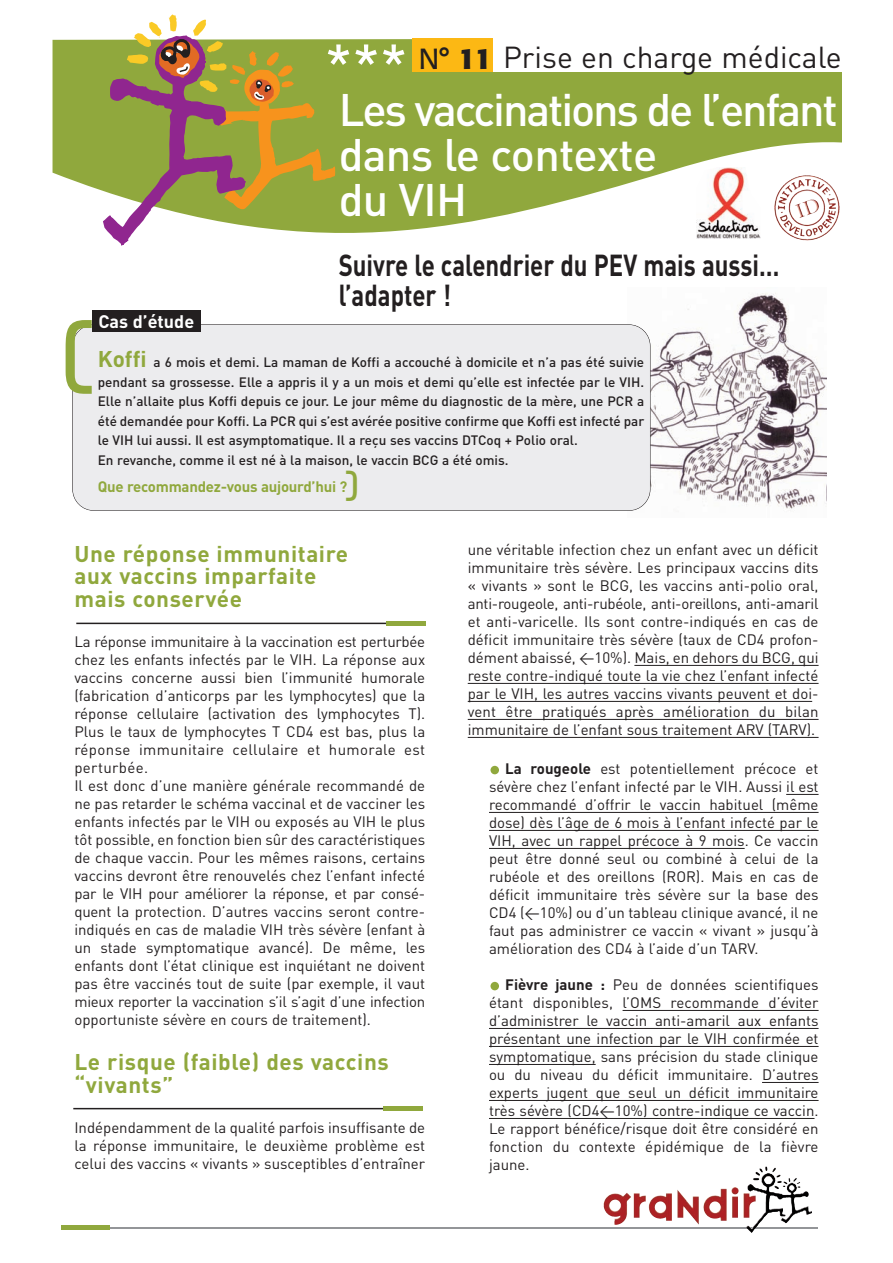
<style>
.page{position:relative;width:893px;height:1263px;background:#fff}
.page>*{position:absolute;margin:0;border:0;box-sizing:border-box;transform-origin:0 0}
.t1{font:99.6px "Eurostile Extended Two";color:#90a83d}
.t2{font:70.95px "Helvetica";color:#fff}
.t3{font:500 45px/45px "DIN";letter-spacing:-.05em;color:#fff}
.t4{font:40.95px "Eurostile Extended Two";color:#90a83d}
.t5{font:700 30px/30px "DIN";color:#231f20;scale:.8 1}
.t6{font:30px "DIN";color:#231f20}
.t7{font:700 22.5px/22.5px "DIN";letter-spacing:.025em;color:#90a83d}
.t8{font:700 18px "DIN";color:#fff}
.t9{font:15px/18px "DIN";color:#231f20;text-align:justify}
.t10{font:700 15px "DIN";letter-spacing:-.015em;color:#90a83d}
.t11{font:500 13.5px/19.5px "DIN";color:#231f20}
.s1{font-family:"Formata";font-size:28.8px}
.s2{font-family:"Formata";font-weight:700;font-size:28.8px}
.s3{font-weight:700;font-size:22.5px;color:#90a83d}
.s4{font-weight:700}
</style>
<div class="page">
<img style="left:633px;top:293px;width:194px;height:218px">
<svg style="left:53px;top:38px;width:789px;height:195px;fill:#90a83d"></svg>
<svg style="left:102px;top:14px;width:233px;height:232px"></svg>
<hr style="left:68px;top:1227px;width:749px;height:2px;background:#939598">
<div style="left:412px;top:39px;width:82px;height:33px;background:#fcb814"></div>
<hr style="left:62px;top:1226px;width:48px;height:4px;background:#90a83d">
<div style="left:493px;top:38px;width:361px;height:34px;background:#fff"></div>
<div style="left:72px;top:325px;width:578px;height:186px;background:#ececee;border-radius:21px"></div>
<div style="left:72px;top:324px;width:578px;height:187px;border:1px solid #231f20;border-radius:22px"></div>
<div style="left:92px;top:310px;width:109px;height:21px;background:#231f20"></div>
<hr style="left:76px;top:623px;width:348px;height:1px;background:#231f20">
<div style="left:386px;top:621px;width:39px;height:5px;background:#90a83d"></div>
<svg style="left:773px;top:175px;width:67px;height:66px"></svg>
<img style="left:817px;top:177px;width:23px;height:51px">
<svg style="left:693px;top:161px;width:70px;height:78px"></svg>
<img style="left:696px;top:167px;width:65px;height:71px">
<img style="left:755px;top:1166px;width:21px;height:26px">
<hr style="left:634px;top:665px;width:185px;height:1px;background:#231f20">
<hr style="left:468px;top:683px;width:351px;height:1px;background:#231f20">
<hr style="left:468px;top:701px;width:344px;height:1px;background:#231f20">
<hr style="left:468px;top:719px;width:351px;height:1px;background:#231f20">
<hr style="left:468px;top:737px;width:351px;height:1px;background:#231f20">
<hr style="left:786px;top:794px;width:33px;height:1px;background:#231f20">
<hr style="left:489px;top:812px;width:330px;height:1px;background:#231f20">
<hr style="left:489px;top:830px;width:330px;height:1px;background:#231f20">
<hr style="left:489px;top:848px;width:256px;height:1px;background:#231f20">
<hr style="left:623px;top:1010px;width:196px;height:1px;background:#231f20">
<hr style="left:489px;top:1028px;width:330px;height:1px;background:#231f20">
<hr style="left:489px;top:1046px;width:330px;height:1px;background:#231f20">
<hr style="left:489px;top:1064px;width:107px;height:1px;background:#231f20">
<hr style="left:762px;top:1082px;width:57px;height:1px;background:#231f20">
<hr style="left:489px;top:1100px;width:330px;height:1px;background:#231f20">
<hr style="left:489px;top:1118px;width:325px;height:1px;background:#231f20">
<div style="left:490px;top:982px;width:9px;height:8px;background:#90a83d;border-radius:50%"></div>
<div style="left:490px;top:766px;width:9px;height:8px;background:#90a83d;border-radius:50%"></div>
<hr style="left:73px;top:1108px;width:348px;height:1px;background:#231f20">
<div style="left:383px;top:1106px;width:39px;height:5px;background:#90a83d"></div>
<h2 class="t2" style="left:325px;top:31px;width:84px">***</h2>
<h3 class="t6" style="left:419px;top:40px;width:425px"><span class="s1">N°</span> <span class="s2">11</span> Prise en charge médicale</h3>
<h3 class="t3" style="left:339px;top:88px;width:501px">Les vaccinations de l’enfant dans le contexte<br>du VIH</h3>
<h3 class="t5" style="left:339px;top:250px;width:552px">Suivre le calendrier du PEV mais aussi… l’adapter !</h3>
<p class="t8" style="left:98px;top:311px;width:97px">Cas d’étude</p>
<h1 class="t1" style="left:60px;top:321px;width:38px">(</h1>
<p class="t11" style="left:98px;top:353px;width:548px"><span class="s3">Koffi</span> a 6 mois et demi. La maman de Koffi a accouché à domicile et n’a pas été suivie pendant sa grossesse. Elle a appris il y a un mois et demi qu’elle est infectée par le VIH.<br>Elle n’allaite plus Koffi depuis ce jour. Le jour même du diagnostic de la mère, une PCR a été demandée pour Koffi. La PCR qui s’est avérée positive confirme que Koffi est infecté par le VIH lui aussi. Il est asymptomatique. Il a reçu ses vaccins DTCoq + Polio oral.<br>En revanche, comme il est né à la maison, le vaccin BCG a été omis.</p>
<p class="t10" style="left:98px;top:478px;width:251px">Que recommandez-vous aujourd’hui ?</p>
<h3 class="t4" style="left:359px;top:501px;width:17px;rotate:-180deg">(</h3>
<h3 class="t7" style="left:74px;top:543px;width:275px">Une réponse immunitaire aux vaccins imparfaite mais conservée</h3>
<p class="t9" style="left:74px;top:633px;width:352px;text-align:left">La réponse immunitaire à la vaccination est perturbée chez les enfants infectés par le VIH. La réponse aux vaccins concerne aussi bien l’immunité humorale (fabrication d’anticorps par les lymphocytes) que la réponse cellulaire (activation des lymphocytes T).<br>Plus le taux de lymphocytes T CD4 est bas, plus la réponse immunitaire cellulaire et humorale est perturbée.<br>Il est donc d’une manière générale recommandé de ne pas retarder le schéma vaccinal et de vacciner les enfants infectés par le VIH ou exposés au VIH le plus tôt possible, en fonction bien sûr des caractéristiques de chaque vaccin. Pour les mêmes raisons, certains vaccins devront être renouvelés chez l’enfant infecté par le VIH pour améliorer la réponse, et par consé&shy;quent la protection. D’autres vaccins seront contre&shy;indiqués en cas de maladie VIH très sévère (enfant à un stade symptomatique avancé). De même, les enfants dont l’état clinique est inquiétant ne doivent pas être vaccinés tout de suite (par exemple, il vaut mieux reporter la vaccination s’il s’agit d’une infection opportuniste sévère en cours de traitement).</p>
<h3 class="t7" style="left:74px;top:1051px;width:316px">Le risque (faible) des vaccins “vivants”</h3>
<p class="t9" style="left:74px;top:1119px;width:352px">Indépendamment de la qualité parfois insuffisante de la réponse immunitaire, le deuxième problème est celui des vaccins « vivants » susceptibles d’entraîner</p>
<p class="t9" style="left:468px;top:541px;width:352px">une véritable infection chez un enfant avec un déficit immunitaire très sévère. Les principaux vaccins dits « vivants » sont le BCG, les vaccins anti-polio oral, anti-rougeole, anti-rubéole, anti-oreillons, anti-amaril et anti-varicelle. Ils sont contre-indiqués en cas de déficit immunitaire très sévère (taux de CD4 profon&shy;dément abaissé, &lt;10%). Mais, en dehors du BCG, qui reste contre-indiqué toute la vie chez l’enfant infecté par le VIH, les autres vaccins vivants peuvent et doi&shy;vent être pratiqués après amélioration du bilan immunitaire de l’enfant sous traitement ARV (TARV).</p>
<p class="t9" style="left:489px;top:760px;width:331px;text-indent:16px"><span class="s4">La rougeole</span> est potentiellement précoce et sévère chez l’enfant infecté par le VIH. Aussi il est recommandé d’offrir le vaccin habituel (même dose) dès l’âge de 6 mois à l’enfant infecté par le VIH, avec un rappel précoce à 9 mois. Ce vaccin peut être donné seul ou combiné à celui de la rubéole et des oreillons (ROR). Mais en cas de déficit immunitaire très sévère sur la base des CD4 (&lt;10%) ou d’un tableau clinique avancé, il ne faut pas administrer ce vaccin « vivant » jusqu’à amélioration des CD4 à l’aide d’un TARV.</p>
<p class="t9" style="left:489px;top:976px;width:331px;text-indent:16px"><span class="s4">Fièvre jaune :</span> Peu de données scientifiques étant disponibles, l’OMS recommande d’éviter d’administrer le vaccin anti-amaril aux enfants présentant une infection par le VIH confirmée et symptomatique, sans précision du stade clinique ou du niveau du déficit immunitaire. D’autres experts jugent que seul un déficit immunitaire très sévère (CD4&lt;10%) contre-indique ce vaccin.<br>Le rapport bénéfice/risque doit être considéré en fonction du contexte épidémique de la fièvre jaune.</p>
</div>
